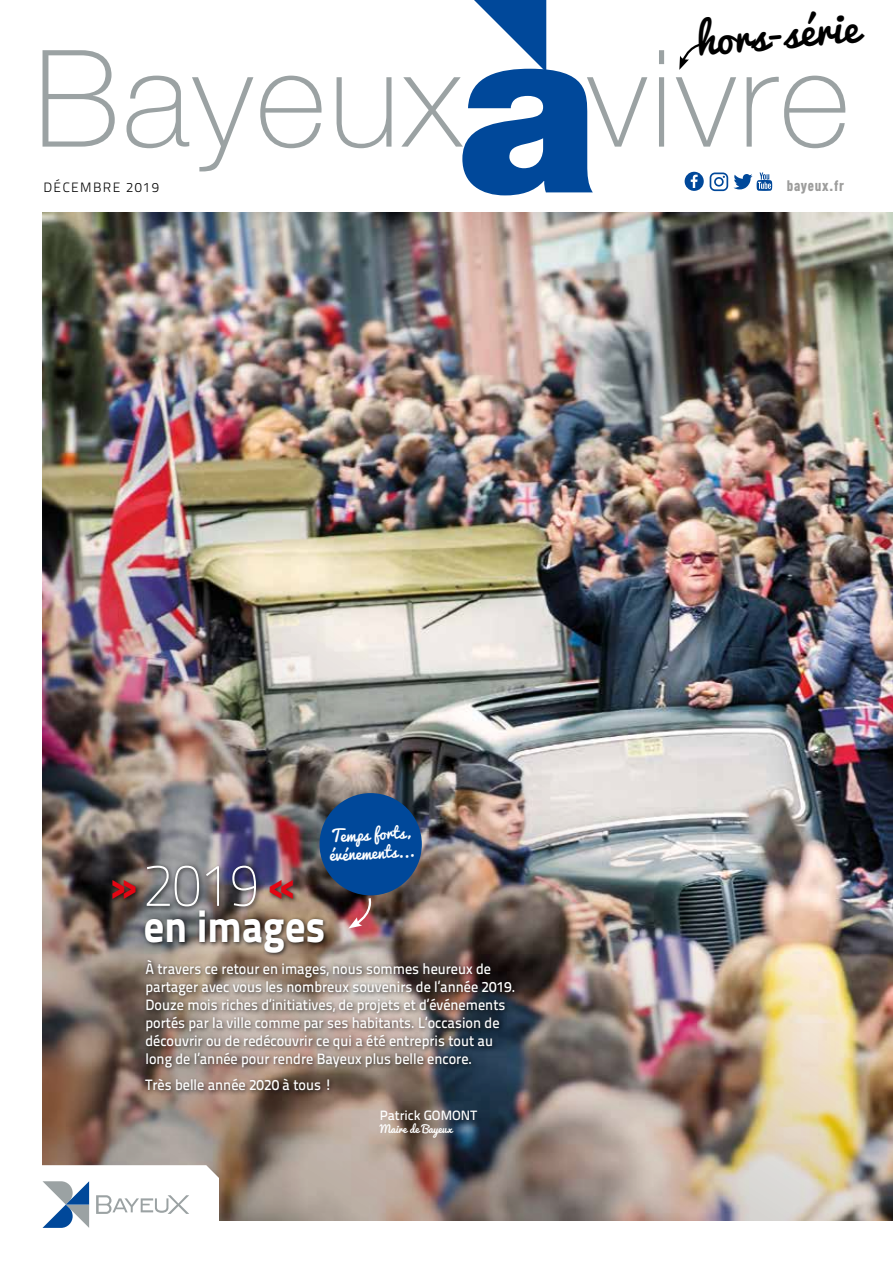
<style>
.page{position:relative;width:893px;height:1263px;background:#fff}
.page>*{position:absolute;margin:0;border:0;box-sizing:border-box;transform-origin:0 0}
.t1{font:900 232.5px "Helvetica Neue";color:#00489a}
.t2{font:100 135px "Helvetica Neue";letter-spacing:.025em;color:#9ba2a3}
.t3{font:45px "Titillium Text 14 L 999 wt";color:#fff;scale:.9 1}
.t4{font:40.5px "Pacifico";color:#000}
.t5{font:37.5px "Titillium Text 14 L 999 wt";color:#e30613;scale:.9 1}
.t6{font:15.75px/18.9px "Pacifico";color:#fff}
.t7{font:500 15px/18px "Titillium Text 22 L";color:#fff;scale:.95 1}
.t8{font:900 15px "DIN Cond";letter-spacing:.05em;color:#9d9d9c}
.t9{font:13.5px "Titillium Text 14 L 600 wt";color:#fff}
.t10{font:300 13.5px "Titillium Text 22 L";letter-spacing:.1em;color:#000}
.t11{font:10.5px "Pacifico";color:#fff}
.s1{font-family:"Titillium Text 14 L";font-weight:700;font-size:60px;color:#fff}
</style>
<div class="page">
<img style="left:43px;top:213px;width:850px;height:1007px">
<div style="left:320px;top:793px;width:102px;height:102px;background:#00489a;border-radius:50%"></div>
<svg style="left:348px;top:896px;width:26px;height:32px"></svg>
<div style="left:109px;top:863px;width:221px;height:95px;background:#000;opacity:.75"></div>
<div style="left:143px;top:957px;width:377px;height:139px;background:#000;opacity:.75"></div>
<svg style="left:474px;top:0;width:72px;height:72px"></svg>
<svg style="left:679px;top:43px;width:27px;height:27px"></svg>
<svg style="left:42px;top:1165px;width:177px;height:63px"></svg>
<svg style="left:685px;top:172px;width:19px;height:19px"></svg>
<svg style="left:710px;top:172px;width:62px;height:19px"></svg>
<h3 class="t4" style="left:694px;top:19px;width:164px;rotate:-5deg">hors-série</h3>
<h2 class="t2" style="left:34px;top:21px;width:817px">Bayeux vivre</h2>
<p class="t10" style="left:44px;top:178px;width:117px">DÉCEMBRE 2019</p>
<h1 class="t1" style="left:457px;top:-29px;width:144px">a</h1>
<p class="t8" style="left:787px;top:176px;width:59px">bayeux.fr</p>
<p class="t6" style="left:328px;top:828px;width:86px;rotate:-3deg">Temps forts, événements...</p>
<h3 class="t5" style="left:111px;top:865px;width:209px">&gt;&gt;<span class="s1">2019</span> &lt;&lt;</h3>
<h3 class="t3" style="left:144px;top:898px;width:203px">en images</h3>
<p class="t7" style="left:145px;top:958px;width:391px">À travers ce retour en images, nous sommes heureux de partager avec vous les nombreux souvenirs de l’année 2019.<br>Douze mois riches d’initiatives, de projets et d’événements portés par la ville comme par ses habitants. L’occasion de découvrir ou de redécouvrir ce qui a été entrepris tout au long de l’année pour rendre Bayeux plus belle encore.</p>
<p class="t7" style="left:145px;top:1075px;width:198px">Très belle année 2020 à tous !</p>
<p class="t9" style="left:380px;top:1107px;width:99px">Patrick GOMONT</p>
<p class="t11" style="left:380px;top:1123px;width:74px">Maire de Bayeux</p>
</div>
